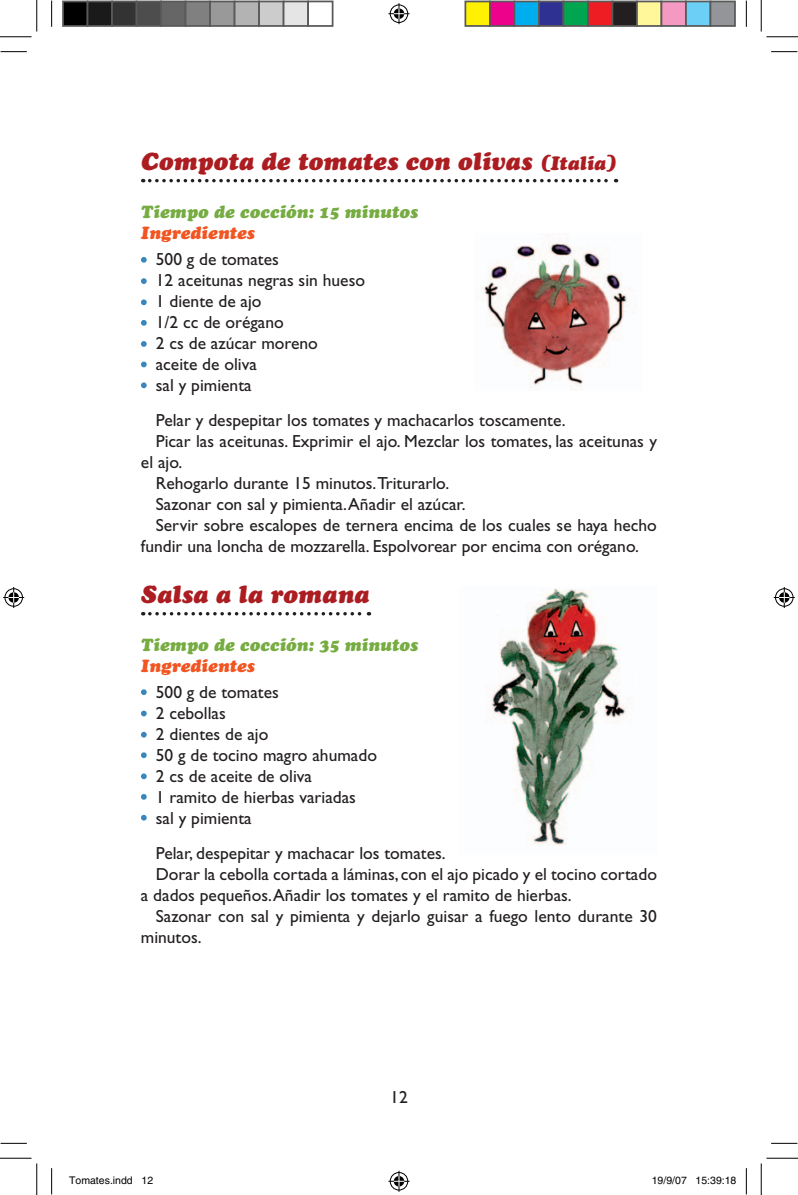
<style>
.page{position:relative;width:798px;height:1195px;background:#fff}
.page>*{position:absolute;margin:0;border:0;box-sizing:border-box;transform-origin:0 0}
.t1{font:italic 900 24.5px "Cooper";color:#ac1d21}
.t2{font:17.5px/21px "Gill Sans";color:#231f20}
.t3{font:italic 900 17.5px "Cooper";color:#76ac42}
.t4{font:italic 900 17.5px "Cooper";color:#f15622}
.t5{font:10.5px "Helvetica";color:#000}
.s1{font-size:19.25px}
</style>
<div class="page">
<img style="left:482px;top:240px;width:147px;height:146px">
<img style="left:490px;top:588px;width:137px;height:257px">
<svg style="left:150px;top:179px;width:466px;height:3px"></svg>
<svg style="left:141px;top:257px;width:6px;height:6px"></svg>
<svg style="left:141px;top:278px;width:6px;height:6px"></svg>
<svg style="left:141px;top:299px;width:6px;height:6px"></svg>
<svg style="left:141px;top:320px;width:6px;height:6px"></svg>
<svg style="left:141px;top:341px;width:6px;height:6px"></svg>
<svg style="left:141px;top:361px;width:6px;height:6px"></svg>
<svg style="left:141px;top:382px;width:6px;height:6px"></svg>
<svg style="left:150px;top:612px;width:219px;height:3px"></svg>
<svg style="left:141px;top:689px;width:6px;height:6px"></svg>
<svg style="left:141px;top:710px;width:6px;height:6px"></svg>
<svg style="left:141px;top:732px;width:6px;height:5px"></svg>
<svg style="left:141px;top:752px;width:6px;height:6px"></svg>
<svg style="left:141px;top:773px;width:6px;height:6px"></svg>
<svg style="left:141px;top:794px;width:6px;height:5px"></svg>
<svg style="left:141px;top:815px;width:6px;height:5px"></svg>
<svg style="left:1px;top:51px;width:26px;height:1px"></svg>
<svg style="left:771px;top:51px;width:26px;height:1px"></svg>
<svg style="left:1px;top:1143px;width:26px;height:1px"></svg>
<svg style="left:771px;top:1143px;width:26px;height:1px"></svg>
<svg style="left:51px;top:1px;width:1px;height:26px"></svg>
<svg style="left:51px;top:1168px;width:1px;height:26px"></svg>
<svg style="left:746px;top:1px;width:1px;height:26px"></svg>
<svg style="left:746px;top:1168px;width:1px;height:26px"></svg>
<hr style="left:0;top:36px;width:32px;height:1px;background:#000">
<hr style="left:766px;top:36px;width:32px;height:1px;background:#000">
<hr style="left:0;top:1158px;width:32px;height:1px;background:#000">
<hr style="left:766px;top:1158px;width:32px;height:1px;background:#000">
<hr style="left:36px;top:0;width:1px;height:31px;background:#000">
<hr style="left:36px;top:1163px;width:1px;height:32px;background:#000">
<hr style="left:761px;top:0;width:1px;height:31px;background:#000">
<hr style="left:761px;top:1163px;width:1px;height:32px;background:#000">
<svg style="left:388px;top:3px;width:21px;height:21px"></svg>
<svg style="left:388px;top:1170px;width:21px;height:21px"></svg>
<svg style="left:3px;top:587px;width:21px;height:21px"></svg>
<svg style="left:774px;top:587px;width:21px;height:21px"></svg>
<div style="left:63px;top:1px;width:25px;height:25px;background:#000"></div>
<div style="left:62px;top:1px;width:26px;height:26px;border:2px solid #595959"></div>
<div style="left:88px;top:1px;width:24px;height:25px;background:#1a1a1a"></div>
<div style="left:87px;top:1px;width:26px;height:26px;border:2px solid #595959"></div>
<div style="left:112px;top:1px;width:25px;height:25px;background:#333"></div>
<div style="left:111px;top:1px;width:26px;height:26px;border:2px solid #595959"></div>
<div style="left:137px;top:1px;width:24px;height:25px;background:#4d4d4d"></div>
<div style="left:136px;top:1px;width:26px;height:26px;border:2px solid #595959"></div>
<div style="left:161px;top:1px;width:25px;height:25px;background:#666"></div>
<div style="left:160px;top:1px;width:26px;height:26px;border:2px solid #595959"></div>
<div style="left:186px;top:1px;width:24px;height:25px;background:#808080"></div>
<div style="left:185px;top:1px;width:26px;height:26px;border:2px solid #595959"></div>
<div style="left:210px;top:1px;width:25px;height:25px;background:#999"></div>
<div style="left:209px;top:1px;width:26px;height:26px;border:2px solid #595959"></div>
<div style="left:235px;top:1px;width:24px;height:25px;background:#b3b3b3"></div>
<div style="left:234px;top:1px;width:26px;height:26px;border:2px solid #595959"></div>
<div style="left:259px;top:1px;width:25px;height:25px;background:#ccc"></div>
<div style="left:258px;top:1px;width:26px;height:26px;border:2px solid #595959"></div>
<div style="left:284px;top:1px;width:24px;height:25px;background:#e5e5e5"></div>
<div style="left:283px;top:1px;width:26px;height:26px;border:2px solid #595959"></div>
<div style="left:307px;top:1px;width:26px;height:26px;border:2px solid #595959"></div>
<div style="left:465px;top:1px;width:25px;height:25px;background:#fff101"></div>
<div style="left:464px;top:1px;width:27px;height:26px;border:2px solid #595959"></div>
<div style="left:490px;top:1px;width:24px;height:25px;background:#ed028c"></div>
<div style="left:489px;top:1px;width:26px;height:26px;border:2px solid #595959"></div>
<div style="left:514px;top:1px;width:25px;height:25px;background:#00aeef"></div>
<div style="left:513px;top:1px;width:27px;height:26px;border:2px solid #595959"></div>
<div style="left:539px;top:1px;width:24px;height:25px;background:#2e3092"></div>
<div style="left:538px;top:1px;width:26px;height:26px;border:2px solid #595959"></div>
<div style="left:563px;top:1px;width:25px;height:25px;background:#00a54f"></div>
<div style="left:562px;top:1px;width:27px;height:26px;border:2px solid #595959"></div>
<div style="left:588px;top:1px;width:24px;height:25px;background:#ee1d23"></div>
<div style="left:587px;top:1px;width:26px;height:26px;border:2px solid #595959"></div>
<div style="left:612px;top:1px;width:25px;height:25px;background:#231f20"></div>
<div style="left:611px;top:1px;width:27px;height:26px;border:2px solid #595959"></div>
<div style="left:637px;top:1px;width:24px;height:25px;background:#fff79a"></div>
<div style="left:636px;top:1px;width:26px;height:26px;border:2px solid #595959"></div>
<div style="left:661px;top:1px;width:25px;height:25px;background:#f499c2"></div>
<div style="left:660px;top:1px;width:27px;height:26px;border:2px solid #595959"></div>
<div style="left:686px;top:1px;width:24px;height:25px;background:#6bcff6"></div>
<div style="left:685px;top:1px;width:26px;height:26px;border:2px solid #595959"></div>
<div style="left:710px;top:1px;width:25px;height:25px;background:#939598"></div>
<div style="left:709px;top:1px;width:27px;height:26px;border:2px solid #595959"></div>
<h1 class="t1" style="left:141px;top:147px;width:477px">Compota de tomates con olivas <span class="s1">(Italia)</span></h1>
<p class="t3" style="left:141px;top:201px;width:279px">Tiempo de cocción: 15 minutos</p>
<p class="t4" style="left:141px;top:222px;width:115px">Ingredientes</p>
<p class="t2" style="left:156px;top:249px;width:211px">500 g de tomates<br>12 aceitunas negras sin hueso<br>1 diente de ajo<br>1/2 cc de orégano<br>2 cs de azúcar moreno<br>aceite de oliva<br>sal y pimienta</p>
<p class="t2" style="left:156px;top:410px;width:411px">Pelar y despepitar los tomates y machacarlos toscamente.</p>
<p class="t2" style="left:156px;top:431px;width:503px">Picar las aceitunas. Exprimir el ajo. Mezclar los tomates, las aceitunas y</p>
<p class="t2" style="left:141px;top:452px;width:43px">el ajo.</p>
<p class="t2" style="left:156px;top:473px;width:295px">Rehogarlo durante 15 minutos.Triturarlo.</p>
<p class="t2" style="left:156px;top:494px;width:311px">Sazonar con sal y pimienta. Añadir el azúcar.</p>
<p class="t2" style="left:156px;top:515px;width:502px">Servir sobre escalopes de ternera encima de los cuales se haya hecho</p>
<p class="t2" style="left:141px;top:536px;width:499px">fundir una loncha de mozzarella. Espolvorear por encima con orégano.</p>
<h1 class="t1" style="left:141px;top:579px;width:230px">Salsa a la romana</h1>
<p class="t3" style="left:141px;top:634px;width:279px">Tiempo de cocción: 35 minutos</p>
<p class="t4" style="left:141px;top:655px;width:115px">Ingredientes</p>
<p class="t2" style="left:156px;top:682px;width:223px">500 g de tomates<br>2 cebollas<br>2 dientes de ajo<br>50 g de tocino magro ahumado<br>2 cs de aceite de oliva<br>1 ramito de hierbas variadas sal y pimienta</p>
<p class="t2" style="left:156px;top:843px;width:291px">Pelar, despepitar y machacar los tomates.</p>
<p class="t2" style="left:156px;top:864px;width:503px">Dorar la cebolla cortada a láminas, con el ajo picado y el tocino cortado</p>
<p class="t2" style="left:141px;top:885px;width:432px">a dados pequeños. Añadir los tomates y el ramito de hierbas.</p>
<p class="t2" style="left:156px;top:906px;width:502px">Sazonar con sal y pimienta y dejarlo guisar a fuego lento durante 30</p>
<p class="t2" style="left:141px;top:927px;width:62px">minutos.</p>
<p class="t2" style="left:390px;top:1086px;width:19px">12</p>
<p class="t5" style="left:69px;top:1174px;width:86px">Tomates.indd 12</p>
<p class="t5" style="left:652px;top:1174px;width:86px">19/9/07 15:39:18</p>
</div>
